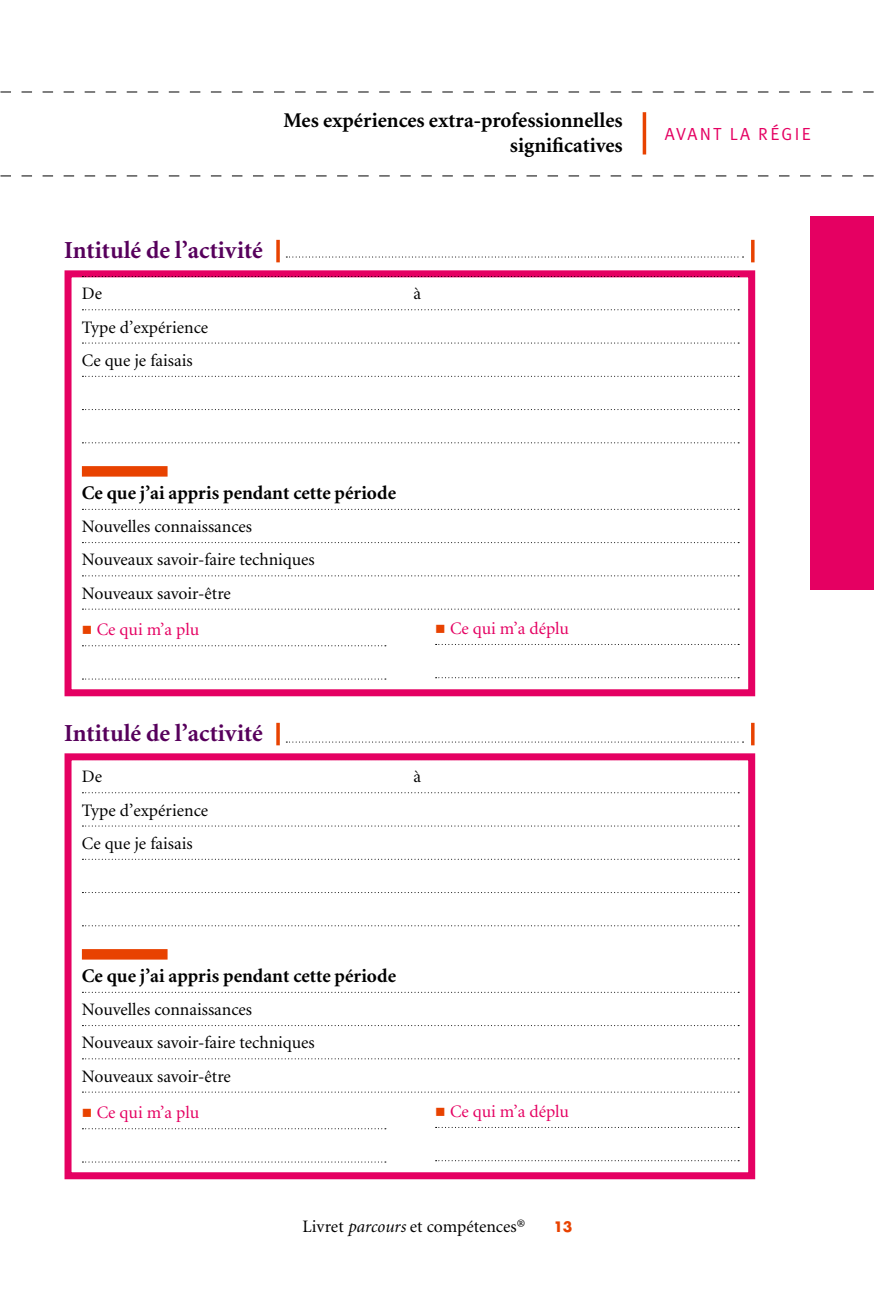
<style>
.page{position:relative;width:874px;height:1310px;background:#fff}
.page>*{position:absolute;margin:0;border:0;box-sizing:border-box;transform-origin:0 0}
.t1{font:700 24.5px "Minion";color:#57005c}
.t2{font:700 21px/24.5px "Minion";color:#000;text-align:right}
.t3{font:700 19.25px "Minion";color:#000}
.t4{font:17.5px/33.2px "Minion";color:#000}
.t5{font:17.5px "Minion";letter-spacing:-.005em;color:#e50062}
.t6{font:17.5px "Meta Plus Normal";letter-spacing:.12em;color:#e50062}
.t7{font:700 14px "Futura";color:#e84200}
.s1{color:#e84200}
.s2{font-style:italic}
.s3{font-size:15.75px}
</style>
<div class="page">
<svg style="left:0;top:176px;width:873px;height:1px"></svg>
<svg style="left:0;top:92px;width:873px;height:1px"></svg>
<div style="left:810px;top:216px;width:63px;height:373px;background:#e50062"></div>
<div style="left:64px;top:270px;width:690px;height:426px;border:7px solid #e50062"></div>
<svg style="left:276px;top:240px;width:4px;height:22px"></svg>
<svg style="left:751px;top:240px;width:3px;height:22px"></svg>
<svg style="left:82px;top:276px;width:656px;height:1px"></svg>
<svg style="left:82px;top:309px;width:656px;height:1px"></svg>
<svg style="left:82px;top:342px;width:656px;height:1px"></svg>
<svg style="left:82px;top:376px;width:656px;height:1px"></svg>
<svg style="left:82px;top:409px;width:656px;height:1px"></svg>
<svg style="left:82px;top:442px;width:656px;height:1px"></svg>
<div style="left:82px;top:466px;width:85px;height:10px;background:#e84200"></div>
<svg style="left:82px;top:509px;width:656px;height:1px"></svg>
<svg style="left:82px;top:542px;width:656px;height:1px"></svg>
<svg style="left:82px;top:575px;width:656px;height:1px"></svg>
<svg style="left:82px;top:608px;width:656px;height:1px"></svg>
<svg style="left:82px;top:645px;width:304px;height:1px"></svg>
<svg style="left:82px;top:678px;width:304px;height:1px"></svg>
<svg style="left:435px;top:644px;width:303px;height:1px"></svg>
<svg style="left:435px;top:677px;width:303px;height:1px"></svg>
<svg style="left:276px;top:723px;width:4px;height:22px"></svg>
<svg style="left:751px;top:723px;width:3px;height:22px"></svg>
<svg style="left:82px;top:792px;width:656px;height:1px"></svg>
<svg style="left:82px;top:825px;width:656px;height:1px"></svg>
<svg style="left:82px;top:859px;width:656px;height:1px"></svg>
<svg style="left:82px;top:892px;width:656px;height:1px"></svg>
<svg style="left:82px;top:925px;width:656px;height:1px"></svg>
<div style="left:82px;top:949px;width:85px;height:10px;background:#e84200"></div>
<svg style="left:82px;top:992px;width:656px;height:1px"></svg>
<svg style="left:82px;top:1025px;width:656px;height:1px"></svg>
<svg style="left:82px;top:1058px;width:656px;height:1px"></svg>
<svg style="left:82px;top:1091px;width:656px;height:1px"></svg>
<svg style="left:82px;top:1128px;width:304px;height:1px"></svg>
<svg style="left:82px;top:1161px;width:304px;height:1px"></svg>
<svg style="left:435px;top:1127px;width:303px;height:1px"></svg>
<svg style="left:435px;top:1160px;width:303px;height:1px"></svg>
<div style="left:64px;top:753px;width:690px;height:426px;border:7px solid #e50062"></div>
<svg style="left:286px;top:741px;width:457px;height:1px"></svg>
<svg style="left:286px;top:256px;width:457px;height:1px"></svg>
<svg style="left:642px;top:112px;width:4px;height:42px"></svg>
<p class="t2" style="left:283px;top:109px;width:340px">Mes expériences extra-professionnelles significatives</p>
<h1 class="t1" style="left:64px;top:238px;width:200px">Intitulé de l’activité</h1>
<p class="t4" style="left:82px;top:278px;width:22px">De</p>
<p class="t4" style="left:413px;top:278px;width:9px">à</p>
<p class="t4" style="left:82px;top:311px;width:128px">Type d’expérience<br>Ce que je faisais</p>
<p class="t6" style="left:664px;top:124px;width:148px">AVANT LA RÉGIE</p>
<p class="t3" style="left:82px;top:483px;width:315px">Ce que j’ai appris pendant cette période</p>
<p class="t4" style="left:82px;top:510px;width:234px">Nouvelles connaissances<br>Nouveaux savoir-faire techniques<br>Nouveaux savoir-être</p>
<p class="t5" style="left:82px;top:621px;width:119px"><span class="s1">■</span> Ce qui m’a plu</p>
<p class="t5" style="left:435px;top:620px;width:135px"><span class="s1">■</span> Ce qui m’a déplu</p>
<h1 class="t1" style="left:64px;top:721px;width:200px">Intitulé de l’activité</h1>
<p class="t4" style="left:82px;top:761px;width:22px">De</p>
<p class="t4" style="left:413px;top:761px;width:9px">à</p>
<p class="t4" style="left:82px;top:794px;width:128px">Type d’expérience<br>Ce que je faisais</p>
<p class="t3" style="left:82px;top:966px;width:315px">Ce que j’ai appris pendant cette période</p>
<p class="t4" style="left:82px;top:993px;width:234px">Nouvelles connaissances<br>Nouveaux savoir-faire techniques<br>Nouveaux savoir-être</p>
<p class="t5" style="left:82px;top:1104px;width:119px"><span class="s1">■</span> Ce qui m’a plu</p>
<p class="t5" style="left:435px;top:1103px;width:135px"><span class="s1">■</span> Ce qui m’a déplu</p>
<p class="t4" style="left:302px;top:1210px;width:224px">Livret <span class="s2">parcours</span> et compétences<span class="s3">®</span></p>
<p class="t7" style="left:553px;top:1217px;width:21px">13</p>
</div>
